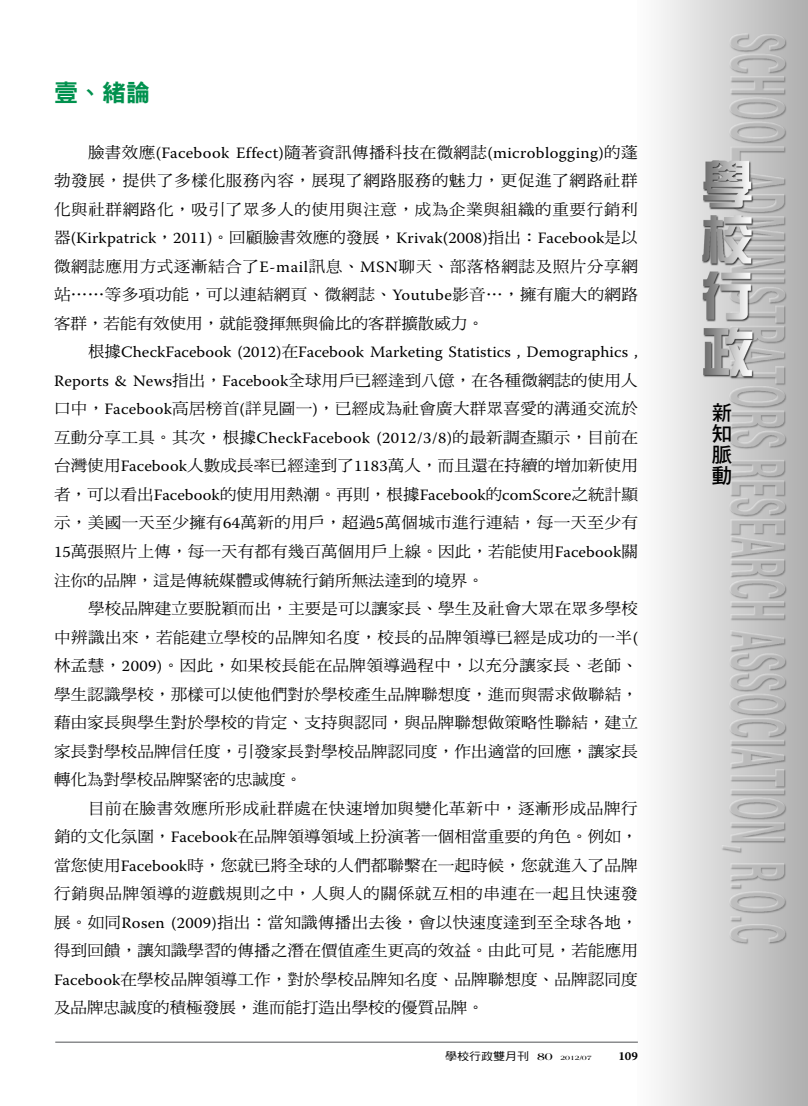
<style>
.page{position:relative;width:808px;height:1106px;background:#fff}
.page>*{position:absolute;margin:0;border:0;box-sizing:border-box;transform-origin:0 0}
.Heading_1{font:24px "DF Hei Std W9";color:#00914e}
.t1{font:21px/21px "DF Hei Std W7";color:#000;text-align:justify}
.Body_Text_Indent{font:15.75px/28.5px "DF Ming Std W5";letter-spacing:.01em;color:#000;text-align:justify;scale:1.05 1}
.t2{font:700 12px "Warnock Pro";color:#000}
.t3{font:10.8px "DF Hei Std W5";color:#000;scale:1.11 1}
.s1{font-family:"Warnock Pro"}
.s2{font-family:"Americana Std";font-weight:700}
.s3{font-family:"Americana Std";font-weight:700;font-size:6.75px}
</style>
<div class="page">
<img style="left:659px;top:0;width:149px;height:1106px">
<hr style="left:55px;top:1041px;width:583px;height:1px;background:#6d6e71">
<p class="Heading_1" style="left:54px;top:79px;width:97px">壹、緒論</p>
<p class="Body_Text_Indent" style="left:54px;top:138px;width:558px;text-indent:34px">臉書效應<span class="s1">(Facebook Effect)</span>隨著資訊傳播科技在微網誌<span class="s1">(microblogging)</span>的蓬勃發展，提供了多樣化服務內容，展現了網路服務的魅力，更促進了網路社群化與社群網路化，吸引了眾多人的使用與注意，成為企業與組織的重要行銷利器<span class="s1">(Kirkpatrick</span>，<span class="s1">2011)</span>。回顧臉書效應的發展，<span class="s1">Krivak(2008)</span>指出：<span class="s1">Facebook</span>是以微網誌應用方式逐漸結合了<span class="s1">E-mail</span>訊息、<span class="s1">MSN</span>聊天、部落格網誌及照片分享網站……等多項功能，可以連結網頁、微網誌、<span class="s1">Youtube</span>影音…，擁有龐大的網路客群，若能有效使用，就能發揮無與倫比的客群擴散威力。</p>
<p class="Body_Text_Indent" style="left:54px;top:337px;width:558px;text-indent:34px">根據<span class="s1">CheckFacebook (2012)</span>在<span class="s1">Facebook Marketing Statistics , Demographics , Reports &amp; News</span>指出，<span class="s1">Facebook</span>全球用戶已經達到八億，在各種微網誌的使用人口中，<span class="s1">Facebook</span>高居榜首<span class="s1">(</span>詳見圖一<span class="s1">)</span>，已經成為社會廣大群眾喜愛的溝通交流於互動分享工具。其次，根據<span class="s1">CheckFacebook (2012/3/8)</span>的最新調查顯示，目前在台灣使用<span class="s1">Facebook</span>人數成長率已經達到了<span class="s1">1183</span>萬人，而且還在持續的增加新使用者，可以看出<span class="s1">Facebook</span>的使用用熱潮。再則，根據<span class="s1">Facebook</span>的<span class="s1">comScore</span>之統計顯示，美國一天至少擁有<span class="s1">64</span>萬新的用戶，超過<span class="s1">5</span>萬個城市進行連結，每一天至少有<span class="s1">15</span>萬張照片上傳，每一天有都有幾百萬個用戶上線。因此，若能使用<span class="s1">Facebook</span>關注你的品牌，這是傳統媒體或傳統行銷所無法達到的境界。</p>
<p class="Body_Text_Indent" style="left:54px;top:594px;width:558px;text-indent:34px">學校品牌建立要脫穎而出，主要是可以讓家長、學生及社會大眾在眾多學校中辨識出來，若能建立學校的品牌知名度，校長的品牌領導已經是成功的一半<span class="s1">(</span>林孟慧，<span class="s1">2009)</span>。因此，如果校長能在品牌領導過程中，以充分讓家長、老師、學生認識學校，那樣可以使他們對於學校產生品牌聯想度，進而與需求做聯結，藉由家長與學生對於學校的肯定、支持與認同，與品牌聯想做策略性聯結，建立家長對學校品牌信任度，引發家長對學校品牌認同度，作出適當的回應，讓家長轉化為對學校品牌緊密的忠誠度。</p>
<p class="Body_Text_Indent" style="left:54px;top:793px;width:558px;text-indent:34px">目前在臉書效應所形成社群處在快速增加與變化革新中，逐漸形成品牌行銷的文化氛圍，<span class="s1">Facebook</span>在品牌領導領域上扮演著一個相當重要的角色。例如，當您使用<span class="s1">Facebook</span>時，您就已將全球的人們都聯繫在一起時候，您就進入了品牌行銷與品牌領導的遊戲規則之中，人與人的關係就互相的串連在一起且快速發展。如同<span class="s1">Rosen (2009)</span>指出：當知識傳播出去後，會以快速度達到至全球各地，得到回饋，讓知識學習的傳播之潛在價值產生更高的效益。由此可見，若能應用<span class="s1">Facebook</span>在學校品牌領導工作，對於學校品牌知名度、品牌聯想度、品牌認同度及品牌忠誠度的積極發展，進而能打造出學校的優質品牌。</p>
<p class="t3" style="left:445px;top:1049px;width:133px">學校行政雙月刊 <span class="s2">80</span> <span class="s3">2012/07</span></p>
<p class="t2" style="left:618px;top:1048px;width:21px">109</p>
<h2 class="t1" style="left:711px;top:402px;width:22px">新知脈動</h2>
</div>
